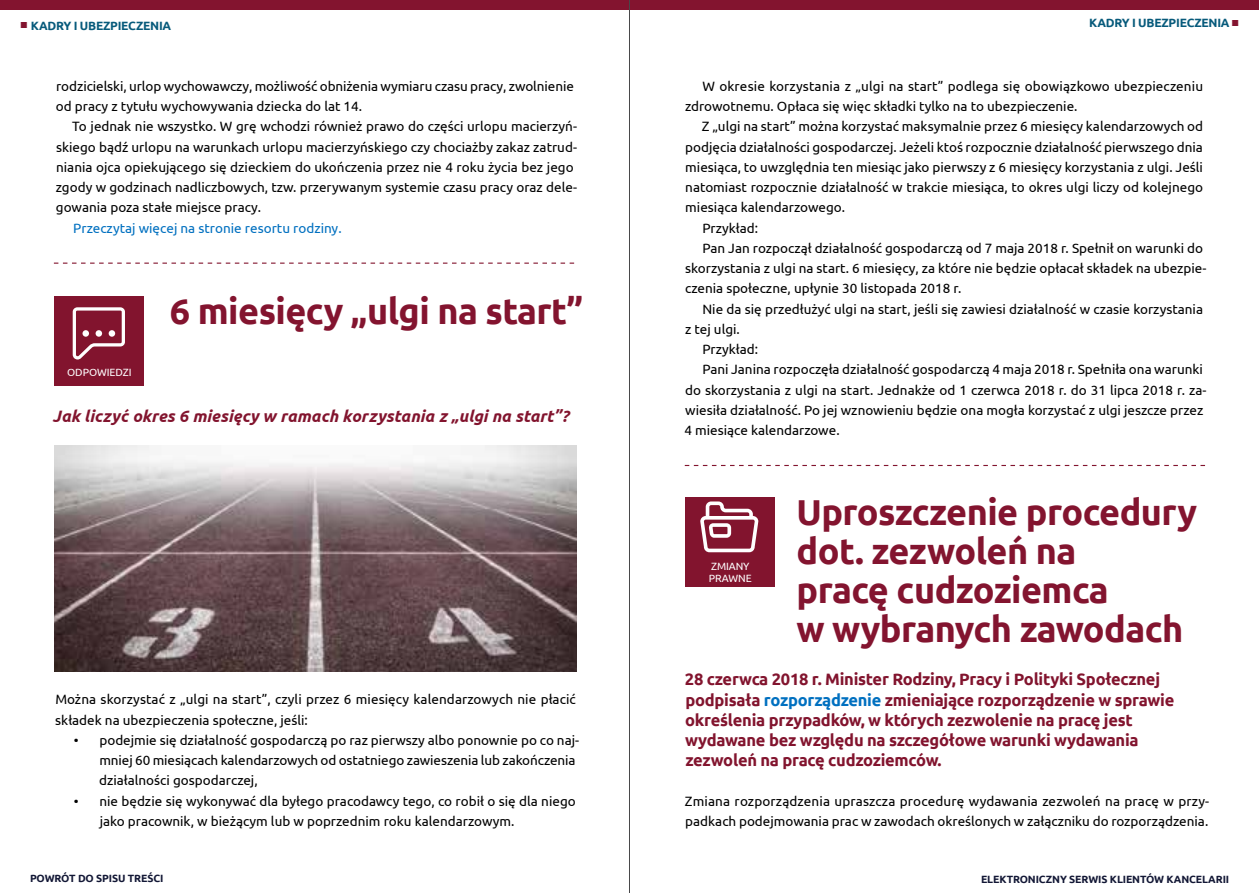
<style>
.page{position:relative;width:1259px;height:893px;background:#fff}
.page>*{position:absolute;margin:0;border:0;box-sizing:border-box;transform-origin:0 0}
.t1{font:700 36px/39px "Ubuntu";letter-spacing:-.015em;color:#83142f}
.t2{font:700 16.5px/20.2px "Ubuntu";letter-spacing:-.015em;color:#82142e}
.t3{font:italic 700 16.5px "Ubuntu";letter-spacing:.005em;color:#82142e}
.t4{font:13.5px/20.2px "Ubuntu";color:#000}
.t5{font:13.5px "Ubuntu";color:#0070c0}
.t6{font:700 12px "Ubuntu";letter-spacing:-.02em;color:#075a7b}
.t7{font:700 10.5px "Ubuntu";letter-spacing:-.01em;color:#121735}
.t8{font:10.5px/11.2px "Ubuntu";letter-spacing:-.01em;color:#fff}
.s1{font-family:"Proxima Nova";font-weight:300;font-size:10.5px;color:#83142f}
.s2{color:#0070c0}
</style>
<div class="page">
<div style="left:0;top:0;width:1259px;height:10px;background:#83142f"></div>
<hr style="left:629px;top:0;width:1px;height:893px;background:#48484a">
<svg style="left:54px;top:263px;width:520px;height:1px"></svg>
<svg style="left:685px;top:465px;width:520px;height:1px"></svg>
<img style="left:55px;top:445px;width:521px;height:227px">
<div style="left:54px;top:296px;width:90px;height:90px;background:#82142e"></div>
<svg style="left:73px;top:307px;width:52px;height:52px"></svg>
<div style="left:96px;top:330px;width:6px;height:7px;background:#fff;border-radius:50%"></div>
<div style="left:82px;top:330px;width:7px;height:7px;background:#fff;border-radius:50%"></div>
<div style="left:109px;top:330px;width:6px;height:7px;background:#fff;border-radius:50%"></div>
<div style="left:685px;top:497px;width:89px;height:90px;background:#82142e"></div>
<svg style="left:700px;top:501px;width:58px;height:51px"></svg>
<p class="t6" style="left:20px;top:18px;width:152px"><span class="s1">■</span> KADRY I UBEZPIECZENIA</p>
<p class="t6" style="left:1089px;top:16px;width:151px">KADRY I UBEZPIECZENIA <span class="s1">■</span></p>
<p class="t4" style="left:56px;top:76px;width:519px">rodzicielski, urlop wychowawczy, możliwość obniżenia wymiaru czasu pracy, zwolnienie od pracy z tytułu wychowywania dziecka do lat 14.</p>
<p class="t4" style="left:56px;top:116px;width:522px;text-indent:16px">To jednak nie wszystko. W grę wchodzi również prawo do części urlopu macierzyń&shy;skiego bądź urlopu na warunkach urlopu macierzyńskiego czy chociażby zakaz zatrud&shy;niania ojca opiekującego się dzieckiem do ukończenia przez nie 4 roku życia bez jego zgody w godzinach nadliczbowych, tzw. przerywanym systemie czasu pracy oraz dele&shy;gowania poza stałe miejsce pracy.</p>
<p class="t5" style="left:73px;top:220px;width:270px">Przeczytaj więcej na stronie resortu rodziny.</p>
<p class="t8" style="left:67px;top:366px;width:66px">ODPOWIEDZI</p>
<h1 class="t1" style="left:170px;top:291px;width:415px">6 miesięcy „ulgi na start”</h1>
<p class="t3" style="left:52px;top:406px;width:517px">Jak liczyć okres 6 miesięcy w ramach korzystania z „ulgi na start”?</p>
<p class="t4" style="left:55px;top:689px;width:522px">Można skorzystać z „ulgi na start”, czyli przez 6 miesięcy kalendarzowych nie płacić składek na ubezpieczenia społeczne, jeśli:</p>
<p class="t4" style="left:99px;top:729px;width:481px;text-indent:-25px">• podejmie się działalność gospodarczą po raz pierwszy albo ponownie po co naj&shy;mniej 60 miesiącach kalendarzowych od ostatniego zawieszenia lub zakończenia działalności gospodarczej,</p>
<p class="t4" style="left:100px;top:790px;width:477px;text-indent:-26px">• nie będzie się wykonywać dla byłego pracodawcy tego, co robił o się dla niego jako pracownik, w bieżącym lub w poprzednim roku kalendarzowym.</p>
<p class="t4" style="left:685px;top:76px;width:519px;text-indent:17px">W okresie korzystania z „ulgi na start” podlega się obowiązkowo ubezpieczeniu zdrowotnemu. Opłaca się więc składki tylko na to ubezpieczenie.</p>
<p class="t4" style="left:702px;top:116px;width:503px">Z „ulgi na start” można korzystać maksymalnie przez 6 miesięcy kalendarzowych od</p>
<p class="t4" style="left:685px;top:136px;width:519px">podjęcia działalności gospodarczej. Jeżeli ktoś rozpocznie działalność pierwszego dnia</p>
<p class="t4" style="left:685px;top:157px;width:519px">miesiąca, to uwzględnia ten miesiąc jako pierwszy z 6 miesięcy korzystania z ulgi. Jeśli</p>
<p class="t4" style="left:685px;top:177px;width:519px">natomiast rozpocznie działalność w trakcie miesiąca, to okres ulgi liczy od kolejnego</p>
<p class="t4" style="left:685px;top:197px;width:161px">miesiąca kalendarzowego.</p>
<p class="t4" style="left:702px;top:217px;width:57px">Przykład:</p>
<p class="t4" style="left:702px;top:238px;width:502px">Pan Jan rozpoczął działalność gospodarczą od 7 maja 2018 r. Spełnił on warunki do</p>
<p class="t4" style="left:685px;top:258px;width:523px">skorzystania z ulgi na start. 6 miesięcy, za które nie będzie opłacał składek na ubezpie-</p>
<p class="t4" style="left:685px;top:278px;width:278px">czenia społeczne, upłynie 30 listopada 2018 r.</p>
<p class="t4" style="left:702px;top:298px;width:502px">Nie da się przedłużyć ulgi na start, jeśli się zawiesi działalność w czasie korzystania</p>
<p class="t4" style="left:685px;top:319px;width:56px">z tej ulgi.</p>
<p class="t4" style="left:702px;top:339px;width:57px">Przykład:</p>
<p class="t4" style="left:702px;top:359px;width:502px">Pani Janina rozpoczęła działalność gospodarczą 4 maja 2018 r. Spełniła ona warunki</p>
<p class="t4" style="left:685px;top:379px;width:523px">do skorzystania z ulgi na start. Jednakże od 1 czerwca 2018 r. do 31 lipca 2018 r. za-</p>
<p class="t4" style="left:685px;top:400px;width:520px">wiesiła działalność. Po jej wznowieniu będzie ona mogła korzystać z ulgi jeszcze przez</p>
<p class="t4" style="left:684px;top:420px;width:157px">4 miesiące kalendarzowe.</p>
<h1 class="t1" style="left:796px;top:492px;width:402px">Uproszczenie procedury dot. zezwoleń na<br>pracę cudzoziemca<br>w wybranych zawodach</h1>
<p class="t2" style="left:685px;top:669px;width:491px">28 czerwca 2018 r. Minister Rodziny, Pracy i Polityki Społecznej podpisała <span class="s2">rozporządzenie</span> zmieniające rozporządzenie w sprawie określenia przypadków, w których zezwolenie na pracę jest wydawane bez względu na szczegółowe warunki wydawania zezwoleń na pracę cudzoziemców.</p>
<p class="t4" style="left:685px;top:791px;width:526px">Zmiana rozporządzenia upraszcza procedurę wydawania zezwoleń na pracę w przy&shy;padkach podejmowania prac w zawodach określonych w załączniku do rozporządzenia.</p>
<p class="t8" style="left:709px;top:561px;width:44px">ZMIANY<br>PRAWNE</p>
<p class="t7" style="left:30px;top:872px;width:135px">POWRÓT DO SPISU TREŚCI</p>
<p class="t7" style="left:981px;top:872px;width:250px">ELEKTRONICZNY SERWIS KLIENTÓW KANCELARII</p>
</div>
